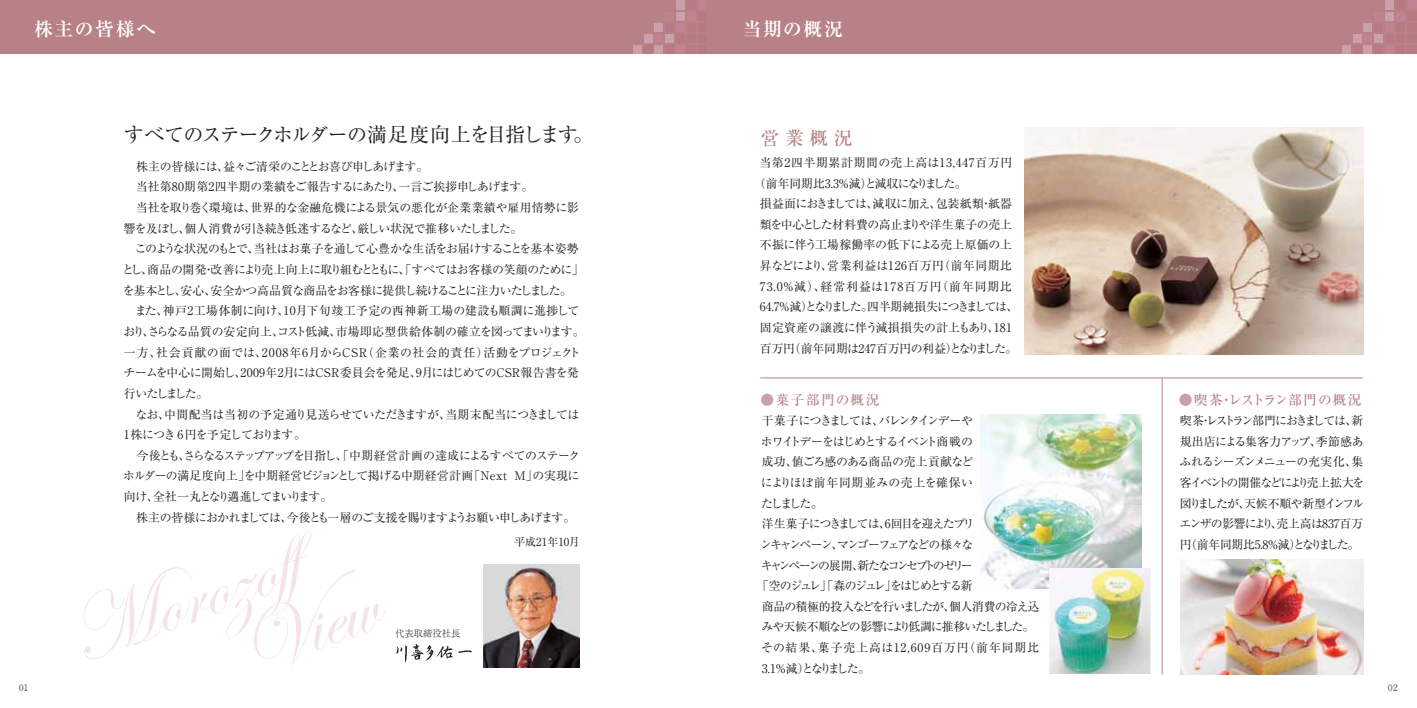
<style>
.page{position:relative;width:1417px;height:708px;background:#fff}
.page>*{position:absolute;margin:0;border:0;box-sizing:border-box;transform-origin:0 0}
.t1{font:20px "Ryumin Pro Regular 90 pv RKSJ H";letter-spacing:-.055em;color:#231f20}
.t2{font:18.75px "Ryumin Pro Bold 90 pv RKSJ H";letter-spacing:.08em;color:#fff}
.t3{font:18.75px "Ryumin Pro Medium 90 pv RKSJ H";color:#b78185}
.t4{font:13.75px "Ryumin Pro Medium 90 pv RKSJ H";letter-spacing:.035em;color:#b78185}
.t5{font:13.75px "Ryumin Pro Medium 90 pv RKSJ H";letter-spacing:.1em;color:#b78185}
.t6{font:11.88px/20.6px "Ryumin Pro Regular 90 pv RKSJ H";letter-spacing:-.045em;color:#231f20}
.t7{font:11.88px "Ryumin Pro Regular 90 pv RKSJ H";letter-spacing:.08em;color:#231f20}
.t8{font:11.88px "Ryumin Pro Regular 90 pv RKSJ H";letter-spacing:-.15em;color:#231f20}
.t9{font:11.88px "Ryumin Pro Regular 90 pv RKSJ H";letter-spacing:-.105em;color:#231f20}
.t10{font:11.88px "Ryumin Pro Regular 90 pv RKSJ H";letter-spacing:-.115em;color:#231f20}
.t11{font:11.88px "Ryumin Pro Regular 90 pv RKSJ H";letter-spacing:-.025em;color:#231f20}
.t12{font:11.88px "Ryumin Pro Regular 90 pv RKSJ H";letter-spacing:-.09em;color:#231f20}
.t13{font:11.88px "Ryumin Pro Regular 90 pv RKSJ H";letter-spacing:.055em;color:#231f20}
.t14{font:11.88px "Ryumin Pro Regular 90 pv RKSJ H";letter-spacing:.035em;color:#231f20}
.t15{font:11.88px "Ryumin Pro Regular 90 pv RKSJ H";letter-spacing:-.005em;color:#231f20}
.t16{font:11.88px "Ryumin Pro Regular 90 pv RKSJ H";letter-spacing:-.065em;color:#231f20}
.t17{font:11.88px "Ryumin Pro Regular 90 pv RKSJ H";letter-spacing:-.015em;color:#231f20}
.t18{font:11.88px "Ryumin Pro Regular 90 pv RKSJ H";letter-spacing:-.2em;color:#231f20}
.t19{font:11.88px "Ryumin Pro Regular 90 pv RKSJ H";letter-spacing:-.1em;color:#231f20}
.t20{font:11.88px "Ryumin Pro Regular 90 pv RKSJ H";letter-spacing:.03em;color:#231f20}
.t21{font:11.12px "Ryumin Pro Regular 90 pv RKSJ H";color:#231f20}
.t22{font:9.38px "Ryumin Pro Light 90 pv RKSJ H";color:#231f20}
.t23{font:8.88px "Ryumin Pro Light 90 pv RKSJ H";color:#231f20}
.s1{color:#cb9fac}
</style>
<div class="page">
<img style="left:483px;top:564px;width:96px;height:103px">
<img style="left:1024px;top:128px;width:339px;height:226px">
<img style="left:980px;top:414px;width:161px;height:174px">
<img style="left:1049px;top:568px;width:101px;height:105px">
<svg style="left:83px;top:530px;width:302px;height:135px"></svg>
<img style="left:1180px;top:559px;width:182px;height:115px">
<img style="left:396px;top:644px;width:76px;height:19px">
<hr style="left:760px;top:377px;width:602px;height:1px;background:#b78185">
<hr style="left:1161px;top:378px;width:1px;height:296px;background:#b78185">
<div style="left:0;top:0;width:1416px;height:54px;background:#b78185"></div>
<div style="left:1363px;top:23px;width:8px;height:9px;background:#cb9fac"></div>
<div style="left:1363px;top:34px;width:8px;height:9px;background:#c18392"></div>
<div style="left:1374px;top:12px;width:8px;height:9px;background:#c18392"></div>
<div style="left:1374px;top:23px;width:8px;height:9px;background:#b77982"></div>
<div style="left:1374px;top:34px;width:8px;height:9px;background:#cb9fac"></div>
<div style="left:1385px;top:12px;width:9px;height:9px;background:#cb9fac"></div>
<div style="left:1385px;top:0;width:9px;height:10px;background:#cb9fac"></div>
<div style="left:1385px;top:23px;width:9px;height:9px;background:#c18392"></div>
<div style="left:1385px;top:34px;width:9px;height:9px;background:#b77982"></div>
<div style="left:1363px;top:45px;width:8px;height:9px;background:#cb9fac"></div>
<div style="left:1352px;top:34px;width:9px;height:9px;background:#cb9fac"></div>
<div style="left:1352px;top:45px;width:9px;height:9px;background:#b77982"></div>
<div style="left:1341px;top:45px;width:9px;height:9px;background:#cb9fac"></div>
<div style="left:1374px;top:45px;width:8px;height:9px;background:#b77982"></div>
<div style="left:1385px;top:45px;width:9px;height:9px;background:#c18392"></div>
<div style="left:1396px;top:12px;width:9px;height:9px;background:#c18392"></div>
<div style="left:1396px;top:0;width:9px;height:10px;background:#b77982"></div>
<div style="left:1396px;top:23px;width:9px;height:9px;background:#b77982"></div>
<div style="left:1396px;top:34px;width:9px;height:9px;background:#b77982"></div>
<div style="left:1396px;top:45px;width:9px;height:9px;background:#b77982"></div>
<div style="left:1407px;top:12px;width:9px;height:9px;background:#b77982"></div>
<div style="left:1407px;top:0;width:9px;height:10px;background:#c18392"></div>
<div style="left:1407px;top:23px;width:9px;height:9px;background:#b77982"></div>
<div style="left:1407px;top:34px;width:9px;height:9px;background:#b77982"></div>
<div style="left:1407px;top:45px;width:9px;height:9px;background:#b77982"></div>
<div style="left:654px;top:23px;width:9px;height:9px;background:#cb9fac"></div>
<div style="left:654px;top:34px;width:9px;height:9px;background:#c18392"></div>
<div style="left:665px;top:12px;width:9px;height:9px;background:#c18392"></div>
<div style="left:665px;top:23px;width:9px;height:9px;background:#b77982"></div>
<div style="left:665px;top:34px;width:9px;height:9px;background:#cb9fac"></div>
<div style="left:676px;top:12px;width:9px;height:9px;background:#cb9fac"></div>
<div style="left:676px;top:0;width:9px;height:10px;background:#cb9fac"></div>
<div style="left:676px;top:23px;width:9px;height:9px;background:#c18392"></div>
<div style="left:676px;top:34px;width:9px;height:9px;background:#b77982"></div>
<div style="left:654px;top:45px;width:9px;height:9px;background:#cb9fac"></div>
<div style="left:643px;top:34px;width:9px;height:9px;background:#cb9fac"></div>
<div style="left:643px;top:45px;width:9px;height:9px;background:#b77982"></div>
<div style="left:633px;top:45px;width:8px;height:9px;background:#cb9fac"></div>
<div style="left:665px;top:45px;width:9px;height:9px;background:#b77982"></div>
<div style="left:676px;top:45px;width:9px;height:9px;background:#c18392"></div>
<div style="left:687px;top:12px;width:9px;height:9px;background:#c18392"></div>
<div style="left:687px;top:0;width:9px;height:10px;background:#b77982"></div>
<div style="left:687px;top:23px;width:9px;height:9px;background:#b77982"></div>
<div style="left:687px;top:34px;width:9px;height:9px;background:#b77982"></div>
<div style="left:687px;top:45px;width:9px;height:9px;background:#b77982"></div>
<div style="left:698px;top:12px;width:9px;height:9px;background:#b77982"></div>
<div style="left:698px;top:0;width:9px;height:10px;background:#c18392"></div>
<div style="left:698px;top:23px;width:9px;height:9px;background:#b77982"></div>
<div style="left:698px;top:34px;width:9px;height:9px;background:#b77982"></div>
<div style="left:698px;top:45px;width:9px;height:9px;background:#b77982"></div>
<h2 class="t2" style="left:34px;top:22px;width:123px">株主の皆様へ</h2>
<h2 class="t2" style="left:742px;top:22px;width:102px">当期の概況</h2>
<h1 class="t1" style="left:124px;top:127px;width:471px">すべてのステークホルダーの満足度向上を目指します。</h1>
<p class="t6" style="left:122px;top:158px;width:464px">　株主の皆様には、益々ご清栄のこととお喜び申しあげます。<br>　当社第80期第2四半期の業績をご報告するにあたり、一言ご挨拶申しあげます。<br>　当社を取り巻く環境は、世界的な金融危機による景気の悪化が企業業績や雇用情勢に影響を及ぼし、個人消費が引き続き低迷するなど、厳しい状況で推移いたしました。<br>　このような状況のもとで、当社はお菓子を通して心豊かな生活をお届けすることを基本姿勢とし、商品の開発・改善により売上向上に取り組むとともに、「すべてはお客様の笑顔のために」を基本とし、安心、安全かつ高品質な商品をお客様に提供し続けることに注力いたしました。　また、神戸2工場体制に向け、10月下旬竣工予定の西神新工場の建設も順調に進捗しており、さらなる品質の安定向上、コスト低減、市場即応型供給体制の確立を図ってまいります。一方、社会貢献の面では、2008年6月からＣＳＲ（企業の社会的責任）活動をプロジェクトチームを中心に開始し、2009年2月にはＣＳＲ委員会を発足、9月にはじめてのＣＳＲ報告書を発行いたしました。<br>　なお、中間配当は当初の予定通り見送らせていただきますが、当期末配当につきましては1株につき 6 円を予定しております。<br>　今後とも、さらなるステップアップを目指し、「中期経営計画の達成によるすべてのステークホルダーの満足度向上」を中期経営ビジョンとして掲げる中期経営計画「Ｎｅｘｔ Ｍ」の実現に向け、全社一丸となり邁進してまいります。<br>　株主の皆様におかれましては、今後とも一層のご支援を賜りますようお願い申しあげます。</p>
<p class="t21" style="left:514px;top:537px;width:67px">平成21年10月</p>
<p class="t22" style="left:395px;top:630px;width:67px">代表取締役社長</p>
<h2 class="t3" style="left:760px;top:131px;width:93px">営業概況</h2>
<p class="t13" style="left:759px;top:158px;width:254px">当第2四半期累計期間の売上高は13,447百万円</p>
<p class="t16" style="left:754px;top:179px;width:214px">（前年同期比3.3％減）と減収になりました。</p>
<p class="t6" style="left:759px;top:195px;width:254px">損益面におきましては、減収に加え、包装紙類・紙器</p>
<p class="t6" style="left:759px;top:216px;width:254px">類を中心とした材料費の高止まりや洋生菓子の売上</p>
<p class="t17" style="left:759px;top:240px;width:254px">不振に伴う工場稼働率の低下による売上原価の上</p>
<p class="t14" style="left:759px;top:261px;width:254px">昇などにより、営業利益は126百万円（前年同期比</p>
<p class="t7" style="left:759px;top:282px;width:254px">73.0％減）、経常利益は178百万円（前年同期比</p>
<p class="t10" style="left:759px;top:302px;width:260px">64.7％減）となりました。四半期純損失につきましては、</p>
<p class="t15" style="left:759px;top:323px;width:254px">固定資産の譲渡に伴う減損損失の計上もあり、181</p>
<p class="t11" style="left:759px;top:344px;width:259px">百万円（前年同期は247百万円の利益）となりました。</p>
<p class="t5" style="left:760px;top:395px;width:120px"><span class="s1">●</span>菓子部門の概況</p>
<p class="t9" style="left:761px;top:416px;width:213px">干菓子につきましては、バレンタインデーや</p>
<p class="t19" style="left:761px;top:436px;width:213px">ホワイトデーをはじめとするイベント商戦の</p>
<p class="t6" style="left:761px;top:453px;width:213px">成功、値ごろ感のある商品の売上貢献など</p>
<p class="t20" style="left:761px;top:478px;width:213px">によりほぼ前年同期並みの売上を確保い</p>
<p class="t6" style="left:761px;top:494px;width:63px">たしました。</p>
<p class="t9" style="left:761px;top:519px;width:214px">洋生菓子につきましては、6回目を迎えたプリ</p>
<p class="t8" style="left:760px;top:540px;width:215px">ンキャンペーン、マンゴーフェアなどの様々な</p>
<p class="t18" style="left:761px;top:560px;width:213px">キャンペーンの展開、新たなコンセプトのゼリー</p>
<p class="t8" style="left:756px;top:581px;width:217px">「空のジュレ」「森のジュレ」をはじめとする新</p>
<p class="t6" style="left:761px;top:597px;width:279px">商品の積極的投入などを行いましたが、個人消費の冷え込</p>
<p class="t12" style="left:761px;top:622px;width:274px">みや天候不順などの影響により低調に推移いたしました。</p>
<p class="t7" style="left:761px;top:643px;width:279px">その結果、菓子売上高は12,609百万円（前年同期比</p>
<p class="t6" style="left:761px;top:659px;width:110px">3.1％減）となりました。</p>
<p class="t4" style="left:1178px;top:395px;width:184px"><span class="s1">●</span>喫茶・レストラン部門の概況</p>
<p class="t6" style="left:1179px;top:412px;width:186px;text-align:justify">喫茶・レストラン部門におきましては、新規出店による集客力アップ、季節感あふれるシーズンメニューの充実化、集客イベントの開催などにより売上拡大を図りましたが、天候不順や新型インフルエンザの影響により、売上高は837百万円（前年同期比5.8％減）となりました。</p>
<p class="t23" style="left:19px;top:684px;width:11px">01</p>
<p class="t23" style="left:1388px;top:684px;width:11px">02</p>
</div>
